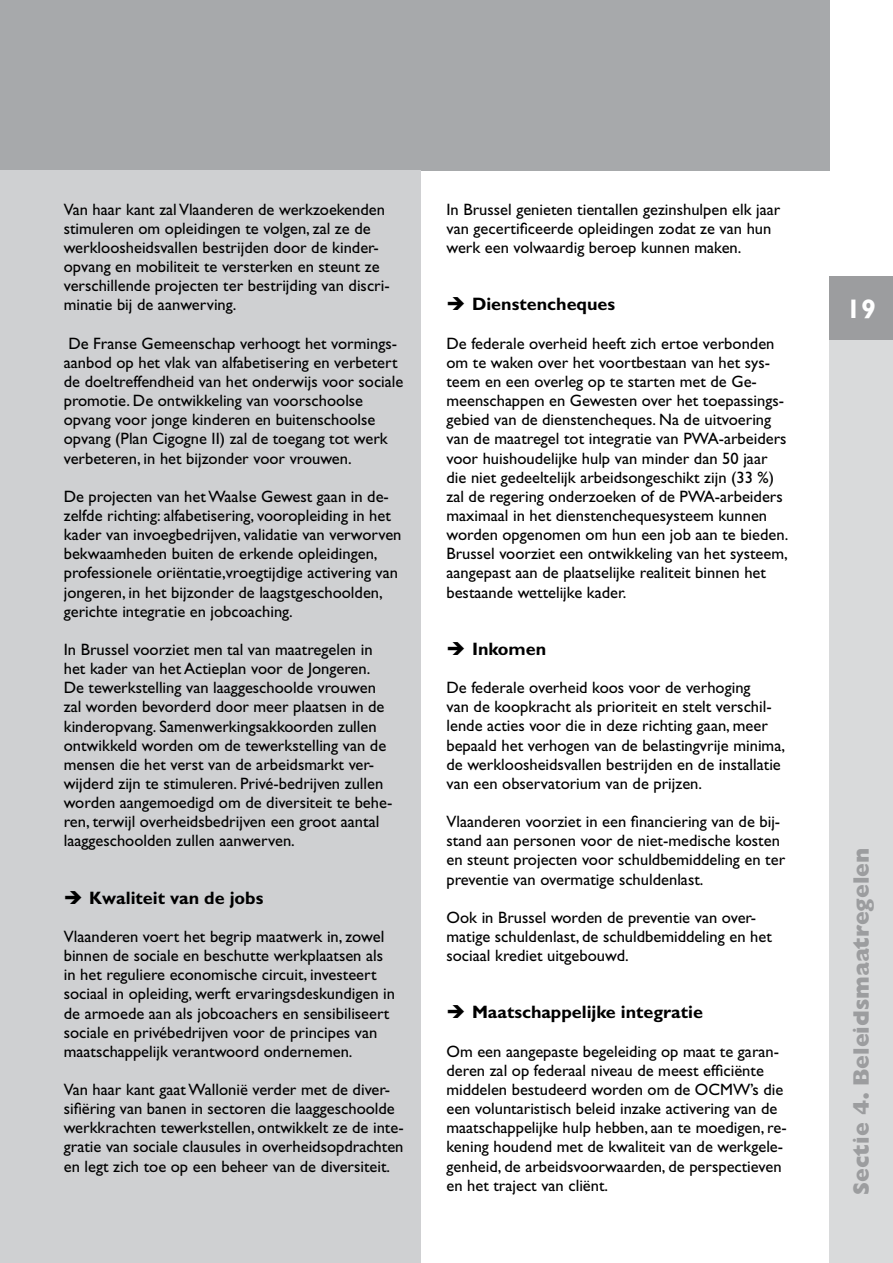
<style>
.page{position:relative;width:893px;height:1263px;background:#fff}
.page>*{position:absolute;margin:0;border:0;box-sizing:border-box;transform-origin:0 0}
.t1{font:700 27px "Gill Sans Std";color:#fff}
.t2{font:800 22.5px "Gill Sans Std";color:#9c9d9f}
.t3{font:700 18px "Gill Sans Std";color:#000}
.t4{font:16.5px/19.2px "Gill Sans Std";color:#000}
</style>
<div class="page">
<div style="left:829px;top:340px;width:64px;height:923px;background:#d9dadb"></div>
<div style="left:829px;top:276px;width:64px;height:64px;background:#9c9d9f"></div>
<div style="left:0;top:0;width:829px;height:170px;background:#a7a9ab"></div>
<div style="left:0;top:170px;width:421px;height:1093px;background:#cfd0d2"></div>
<p class="t4" style="left:64px;top:200px;width:327px">Van haar kant zal Vlaanderen de werkzoekenden stimuleren om opleidingen te volgen, zal ze de werkloosheidsvallen bestrijden door de kinder&shy;opvang en mobiliteit te versterken en steunt ze verschillende projecten ter bestrijding van discri&shy;minatie bij de aanwerving.</p>
<p class="t4" style="left:64px;top:334px;width:341px">De Franse Gemeenschap verhoogt het vormings&shy;aanbod op het vlak van alfabetisering en verbetert de doeltreffendheid van het onderwijs voor sociale promotie. De ontwikkeling van voorschoolse opvang voor jonge kinderen en buitenschoolse opvang (Plan Cigogne II) zal de toegang tot werk verbeteren, in het bijzonder voor vrouwen.</p>
<p class="t4" style="left:64px;top:487px;width:339px">De projecten van het Waalse Gewest gaan in de&shy;zelfde richting: alfabetisering, vooropleiding in het kader van invoegbedrijven, validatie van verworven bekwaamheden buiten de erkende opleidingen, professionele oriëntatie,vroegtijdige activering van jongeren, in het bijzonder de laagstgeschoolden, gerichte integratie en jobcoaching.</p>
<p class="t4" style="left:64px;top:640px;width:330px">In Brussel voorziet men tal van maatregelen in het kader van het Actieplan voor de Jongeren.<br>De tewerkstelling van laaggeschoolde vrouwen zal worden bevorderd door meer plaatsen in de kinderopvang. Samenwerkingsakkoorden zullen ontwikkeld worden om de tewerkstelling van de mensen die het verst van de arbeidsmarkt ver&shy;wijderd zijn te stimuleren. Privé-bedrijven zullen worden aangemoedigd om de diversiteit te behe&shy;ren, terwijl overheidsbedrijven een groot aantal laaggeschoolden zullen aanwerven.</p>
<p class="t3" style="left:89px;top:887px;width:176px">Kwaliteit van de jobs</p>
<p class="t4" style="left:64px;top:927px;width:333px">Vlaanderen voert het begrip maatwerk in, zowel binnen de sociale en beschutte werkplaatsen als in het reguliere economische circuit, investeert sociaal in opleiding, werft ervaringsdeskundigen in de armoede aan als jobcoachers en sensibiliseert sociale en privébedrijven voor de principes van maatschappelijk verantwoord ondernemen.</p>
<p class="t4" style="left:64px;top:1080px;width:341px">Van haar kant gaat Wallonië verder met de diver&shy;sifiëring van banen in sectoren die laaggeschoolde werkkrachten tewerkstellen, ontwikkelt ze de inte&shy;gratie van sociale clausules in overheidsopdrachten en legt zich toe op een beheer van de diversiteit.</p>
<p class="t4" style="left:446px;top:200px;width:335px">In Brussel genieten tientallen gezinshulpen elk jaar van gecertificeerde opleidingen zodat ze van hun werk een volwaardig beroep kunnen maken.</p>
<p class="t3" style="left:472px;top:294px;width:145px">Dienstencheques</p>
<p class="t4" style="left:446px;top:334px;width:343px">De federale overheid heeft zich ertoe verbonden om te waken over het voortbestaan van het sys&shy;teem en een overleg op te starten met de Ge&shy;meenschappen en Gewesten over het toepassings&shy;gebied van de dienstencheques. Na de uitvoering van de maatregel tot integratie van PWA-arbeiders voor huishoudelijke hulp van minder dan 50 jaar die niet gedeeltelijk arbeidsongeschikt zijn (33 %) zal de regering onderzoeken of de PWA-arbeiders maximaal in het dienstenchequesysteem kunnen worden opgenomen om hun een job aan te bieden.<br>Brussel voorziet een ontwikkeling van het systeem, aangepast aan de plaatselijke realiteit binnen het bestaande wettelijke kader.</p>
<p class="t3" style="left:472px;top:638px;width:76px">Inkomen</p>
<p class="t4" style="left:446px;top:678px;width:340px">De federale overheid koos voor de verhoging<br>van de koopkracht als prioriteit en stelt verschil&shy;lende acties voor die in deze richting gaan, meer bepaald het verhogen van de belastingvrije minima, de werkloosheidsvallen bestrijden en de installatie van een observatorium van de prijzen.</p>
<p class="t4" style="left:446px;top:812px;width:340px">Vlaanderen voorziet in een financiering van de bij&shy;stand aan personen voor de niet-medische kosten en steunt projecten voor schuldbemiddeling en ter preventie van overmatige schuldenlast.</p>
<p class="t4" style="left:446px;top:908px;width:327px">Ook in Brussel worden de preventie van over&shy;matige schuldenlast, de schuldbemiddeling en het sociaal krediet uitgebouwd.</p>
<p class="t3" style="left:472px;top:1002px;width:232px">Maatschappelijke integratie</p>
<p class="t4" style="left:446px;top:1042px;width:342px">Om een aangepaste begeleiding op maat te garan&shy;deren zal op federaal niveau de meest efficiënte middelen bestudeerd worden om de OCMW’s die een voluntaristisch beleid inzake activering van de maatschappelijke hulp hebben, aan te moedigen, re&shy;kening houdend met de kwaliteit van de werkgele&shy;genheid, de arbeidsvoorwaarden, de perspectieven en het traject van cliënt.</p>
<h1 class="t1" style="left:846px;top:292px;width:31px">19</h1>
<h2 class="t2" style="left:848px;top:1195px;width:349px;rotate:-90deg">Sectie 4. Beleidsmaatregelen</h2>
</div>
